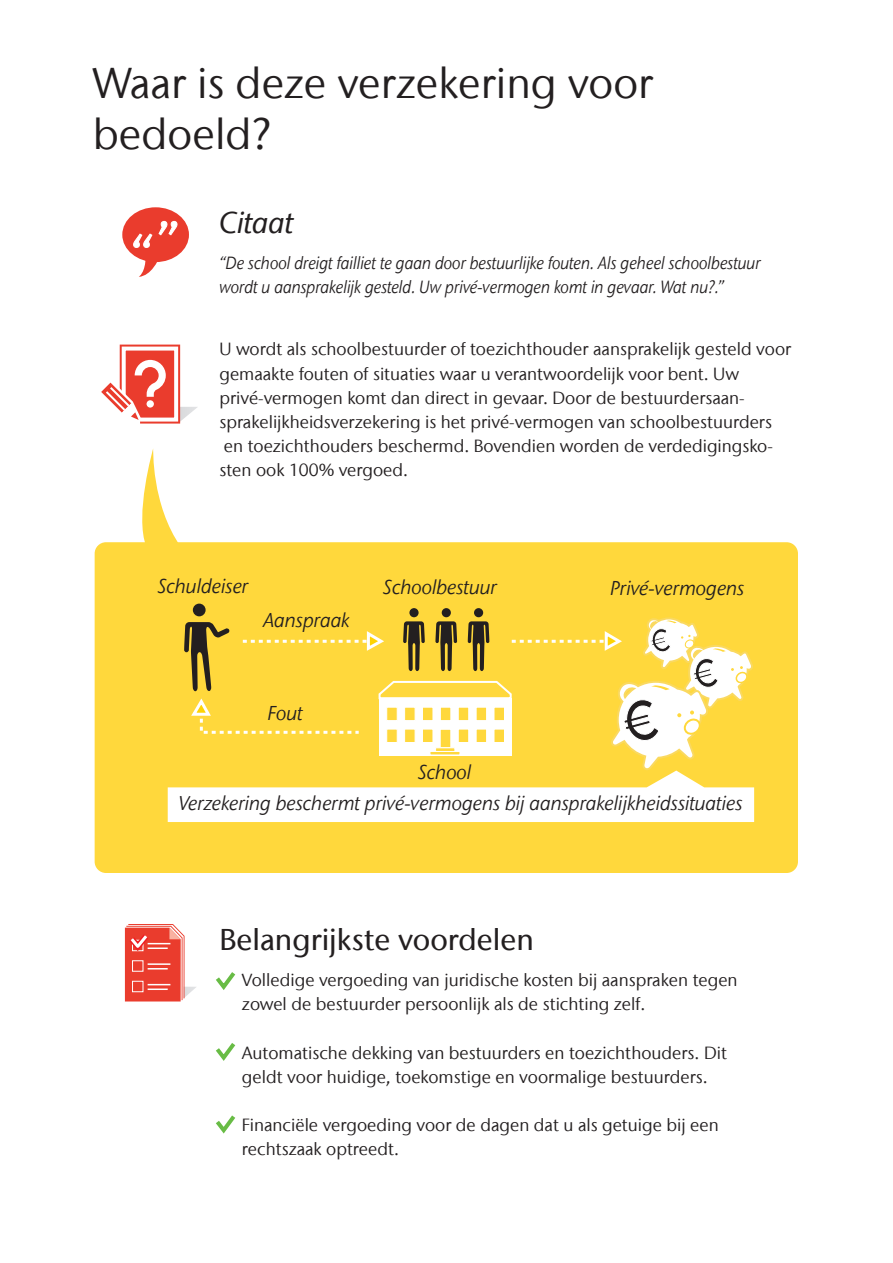
<style>
.page{position:relative;width:893px;height:1263px;background:#fff}
.page>*{position:absolute;margin:0;border:0;box-sizing:border-box;transform-origin:0 0}
.t1{font:italic 56.1px "Stone Sans IIITC Com";color:#fff}
.t2{font:42.9px/51.4px "Stone Sans IIITC Com";color:#231f20}
.t3{font:500 30px "Stone Sans IIITC Com";color:#231f20}
.t4{font:italic 500 30px "Stone Sans IIITC Com";color:#231f20}
.t5{font:italic 19.95px "Stone Sans IIITC Com";color:#231f20}
.t6{font:17.55px/24.2px "Stone Sans IIITC Com";color:#231f20}
.t7{font:italic 17.55px/24.2px "Stone Sans IIITC Com";color:#231f20;scale:.93 1}
</style>
<div class="page">
<div style="left:95px;top:542px;width:703px;height:331px;background:#ffd83c;border-radius:11px"></div>
<svg style="left:134px;top:449px;width:47px;height:94px"></svg>
<div style="left:122px;top:207px;width:67px;height:55px;background:#ea3c2d;border-radius:50%"></div>
<svg style="left:139px;top:258px;width:18px;height:19px"></svg>
<svg style="left:133px;top:220px;width:45px;height:28px"></svg>
<svg style="left:168px;top:604px;width:586px;height:218px"></svg>
<div style="left:379px;top:698px;width:133px;height:58px;background:#fff"></div>
<div style="left:476px;top:707px;width:11px;height:14px;background:#ffd83c;border:1px solid #fff"></div>
<div style="left:494px;top:707px;width:11px;height:14px;background:#ffd83c;border:1px solid #fff"></div>
<div style="left:440px;top:707px;width:11px;height:14px;background:#ffd83c;border:1px solid #fff"></div>
<div style="left:458px;top:707px;width:11px;height:14px;background:#ffd83c;border:1px solid #fff"></div>
<div style="left:404px;top:707px;width:11px;height:14px;background:#ffd83c;border:1px solid #fff"></div>
<div style="left:386px;top:707px;width:11px;height:14px;background:#ffd83c;border:1px solid #fff"></div>
<div style="left:422px;top:707px;width:11px;height:14px;background:#ffd83c;border:1px solid #fff"></div>
<div style="left:476px;top:729px;width:11px;height:14px;background:#ffd83c;border:1px solid #fff"></div>
<div style="left:494px;top:729px;width:11px;height:14px;background:#ffd83c;border:1px solid #fff"></div>
<div style="left:458px;top:729px;width:11px;height:14px;background:#ffd83c;border:1px solid #fff"></div>
<div style="left:404px;top:729px;width:11px;height:14px;background:#ffd83c;border:1px solid #fff"></div>
<div style="left:386px;top:729px;width:11px;height:14px;background:#ffd83c;border:1px solid #fff"></div>
<div style="left:422px;top:729px;width:11px;height:14px;background:#ffd83c;border:1px solid #fff"></div>
<div style="left:440px;top:729px;width:11px;height:18px;background:#ffd83c;border:1px solid #fff"></div>
<svg style="left:436px;top:747px;width:19px;height:4px"></svg>
<svg style="left:430px;top:752px;width:30px;height:3px"></svg>
<svg style="left:101px;top:344px;width:96px;height:80px"></svg>
<svg style="left:124px;top:924px;width:112px;height:78px"></svg>
<svg style="left:216px;top:1043px;width:20px;height:18px"></svg>
<svg style="left:216px;top:1115px;width:20px;height:19px"></svg>
<h2 class="t2" style="left:93px;top:57px;width:562px">Waar is deze verzekering voor bedoeld?</h2>
<h1 class="t1" style="left:132px;top:215px;width:57px">“”</h1>
<h3 class="t4" style="left:219px;top:204px;width:75px">Citaat</h3>
<p class="t7" style="left:219px;top:251px;width:583px">“De school dreigt failliet te gaan door bestuurlijke fouten. Als geheel schoolbestuur wordt u aansprakelijk gesteld. Uw privé-vermogen komt in gevaar. Wat nu?.”</p>
<p class="t6" style="left:219px;top:337px;width:573px">U wordt als schoolbestuurder of toezichthouder aansprakelijk gesteld voor gemaakte fouten of situaties waar u verantwoordelijk voor bent. Uw privé-vermogen komt dan direct in gevaar. Door de bestuurdersaan&shy;sprakelijkheidsverzekering is het privé-vermogen van schoolbestuurders en toezichthouders beschermd. Bovendien worden de verdedigingsko&shy;sten ook 100% vergoed.</p>
<p class="t5" style="left:158px;top:574px;width:92px">Schuldeiser</p>
<p class="t5" style="left:263px;top:607px;width:88px">Aanspraak</p>
<p class="t5" style="left:268px;top:700px;width:36px">Fout</p>
<p class="t5" style="left:383px;top:574px;width:115px">Schoolbestuur</p>
<p class="t5" style="left:418px;top:759px;width:54px">School</p>
<p class="t5" style="left:610px;top:576px;width:135px">Privé-vermogens</p>
<p class="t5" style="left:179px;top:791px;width:565px">Verzekering beschermt privé-vermogens bij aansprakelijkheidssituaties</p>
<h3 class="t3" style="left:219px;top:920px;width:316px">Belangrijkste voordelen</h3>
<p class="t6" style="left:242px;top:968px;width:497px">Volledige vergoeding van juridische kosten bij aanspraken tegen zowel de bestuurder persoonlijk als de stichting zelf.</p>
<p class="t6" style="left:242px;top:1040px;width:486px">Automatische dekking van bestuurders en toezichthouders. Dit geldt voor huidige, toekomstige en voormalige bestuurders.</p>
<p class="t6" style="left:242px;top:1112px;width:478px">Financiële vergoeding voor de dagen dat u als getuige bij een rechtszaak optreedt.</p>
</div>
